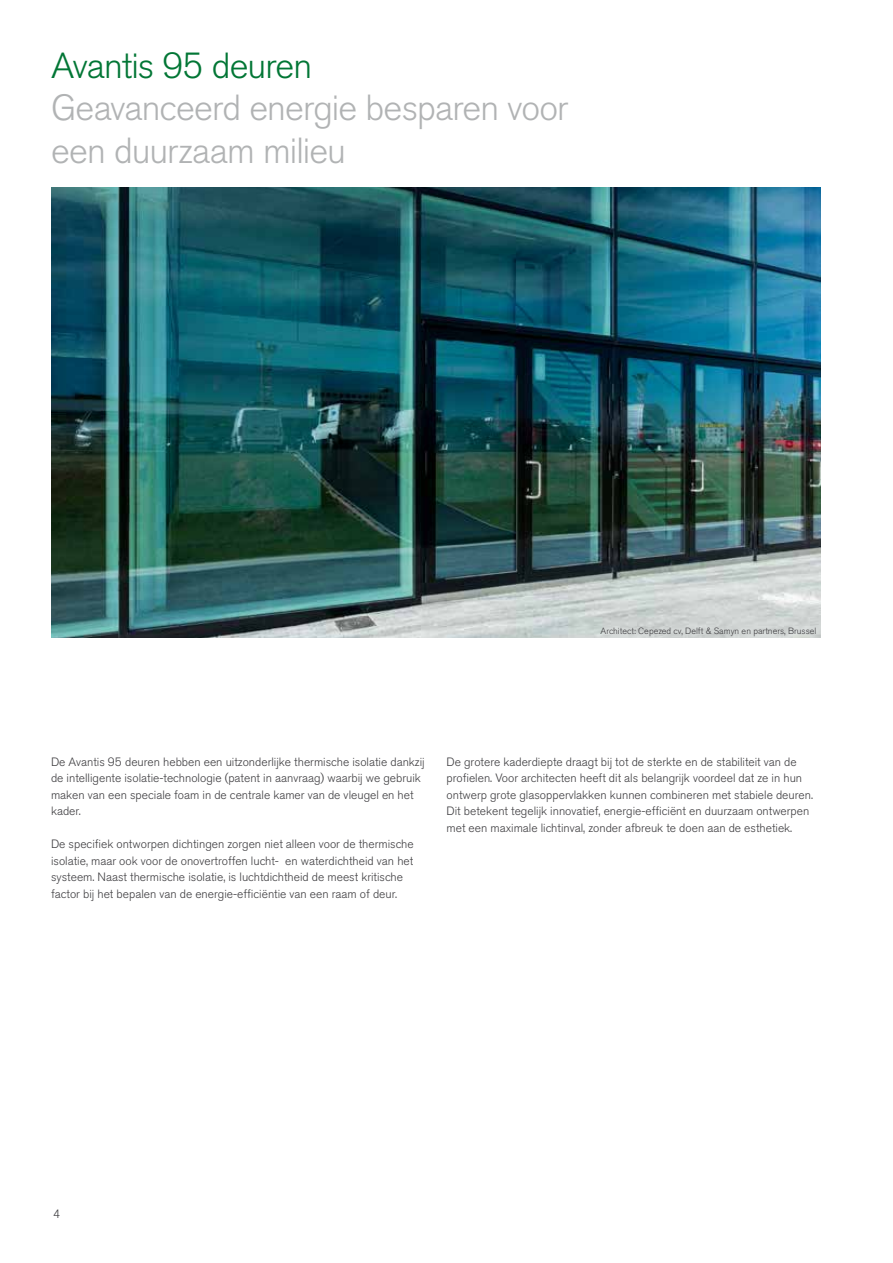
<style>
.page{position:relative;width:893px;height:1263px;background:#fff}
.page>*{position:absolute;margin:0;border:0;box-sizing:border-box;transform-origin:0 0}
.t1{font:300 36px/43.5px "Akzidenz Grotesk Pro";letter-spacing:-.025em;color:#b1b3b4}
.t2{font:300 36px "Akzidenz Grotesk Pro";letter-spacing:-.025em;color:#027635}
.t3{font:300 12px/16.5px "Akzidenz Grotesk Pro";color:#3e3d40}
.t4{font:300 9px "Akzidenz Grotesk Pro";color:#3e3d40}
</style>
<div class="page">
<img style="left:51px;top:187px;width:770px;height:451px">
<h1 class="t2" style="left:51px;top:42px;width:263px">Avantis 95 deuren</h1>
<h1 class="t1" style="left:51px;top:86px;width:519px">Geavanceerd energie besparen voor een duurzaam milieu</h1>
<p class="t4" style="left:600px;top:625px;width:217px">Architect: Cepezed cv, Delft &amp; Samyn en partners, Brussel</p>
<p class="t3" style="left:51px;top:753px;width:375px">De Avantis 95 deuren hebben een uitzonderlijke thermische isolatie dankzij de intelligente isolatie-technologie (patent in aanvraag) waarbij we gebruik maken van een speciale foam in de centrale kamer van de vleugel en het kader.</p>
<p class="t3" style="left:51px;top:836px;width:364px">De specifiek ontworpen dichtingen zorgen niet alleen voor de thermische isolatie, maar ook voor de onovertroffen lucht- en waterdichtheid van het systeem. Naast thermische isolatie, is luchtdichtheid de meest kritische factor bij het bepalen van de energie-efficiëntie van een raam of deur.</p>
<p class="t3" style="left:446px;top:753px;width:368px">De grotere kaderdiepte draagt bij tot de sterkte en de stabiliteit van de profielen. Voor architecten heeft dit als belangrijk voordeel dat ze in hun ontwerp grote glasoppervlakken kunnen combineren met stabiele deuren.<br>Dit betekent tegelijk innovatief, energie-efficiënt en duurzaam ontwerpen met een maximale lichtinval, zonder afbreuk te doen aan de esthetiek.</p>
<p class="t3" style="left:53px;top:1205px;width:8px">4</p>
</div>
